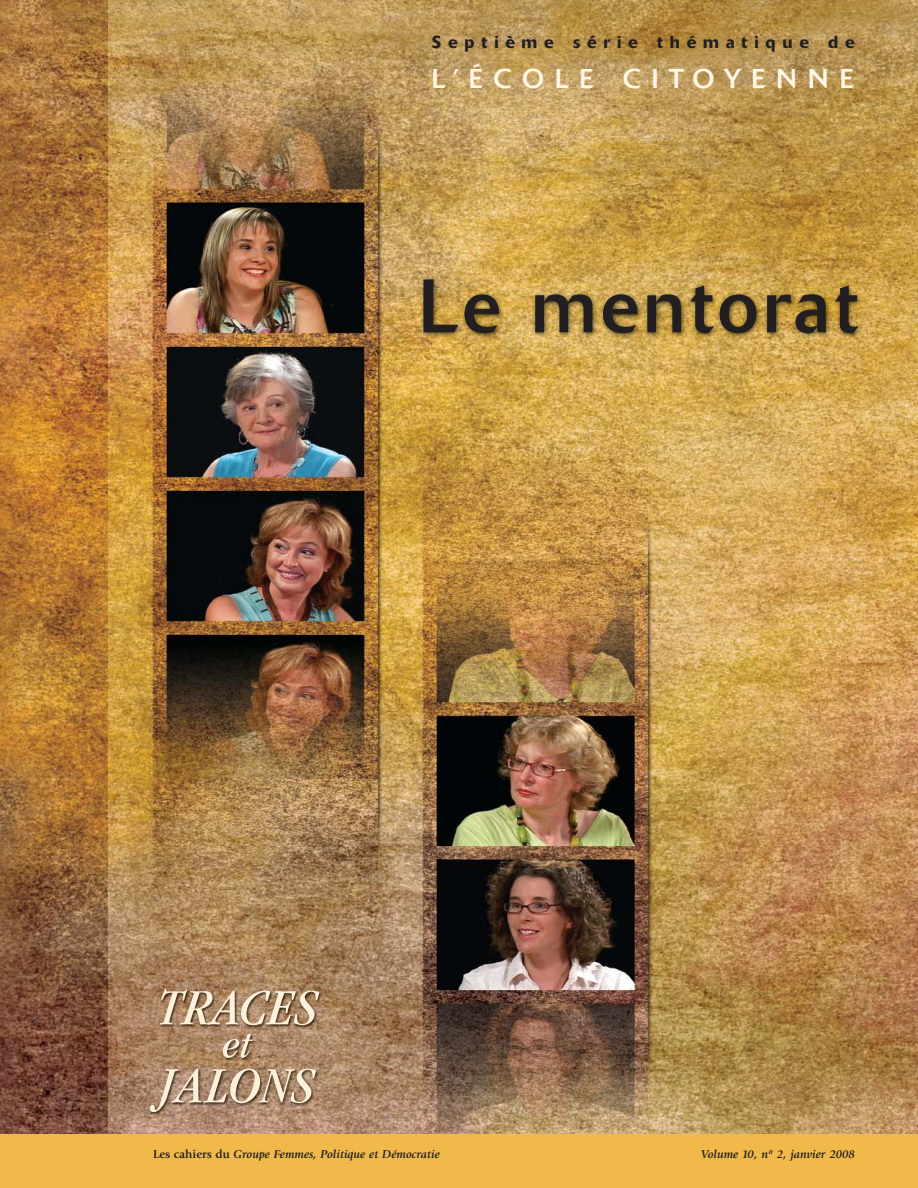
<style>
.page{position:relative;width:918px;height:1188px;background:#fff}
.page>*{position:absolute;margin:0;border:0;box-sizing:border-box;transform-origin:0 0}
.t1{font:27px "Delta";letter-spacing:.39em;color:#fff6e5}
.t2{font:500 17.25px "Delta";letter-spacing:.395em;color:#231f20}
.t3{font:italic 700 12px "Giovanni";color:#231f20}
.s1{font-style:normal}
</style>
<div class="page">
<img style="left:0;top:0;width:918px;height:1134px">
<img style="left:423px;top:279px;width:436px;height:54px">
<div style="left:0;top:1134px;width:918px;height:54px;background:#f0b94a"></div>
<img style="left:160px;top:989px;width:158px;height:36px">
<h2 class="t2" style="left:432px;top:36px;width:424px">Septième série thématique de</h2>
<h1 class="t1" style="left:432px;top:68px;width:423px">L’ÉCOLE CITOYENNE</h1>
<p class="t3" style="left:153px;top:1149px;width:288px"><span class="s1">Les cahiers du</span> Groupe Femmes, Politique et Démocratie</p>
<p class="t3" style="left:701px;top:1149px;width:155px">Volume 10, n<sup>o</sup> 2, janvier 2008</p>
</div>
